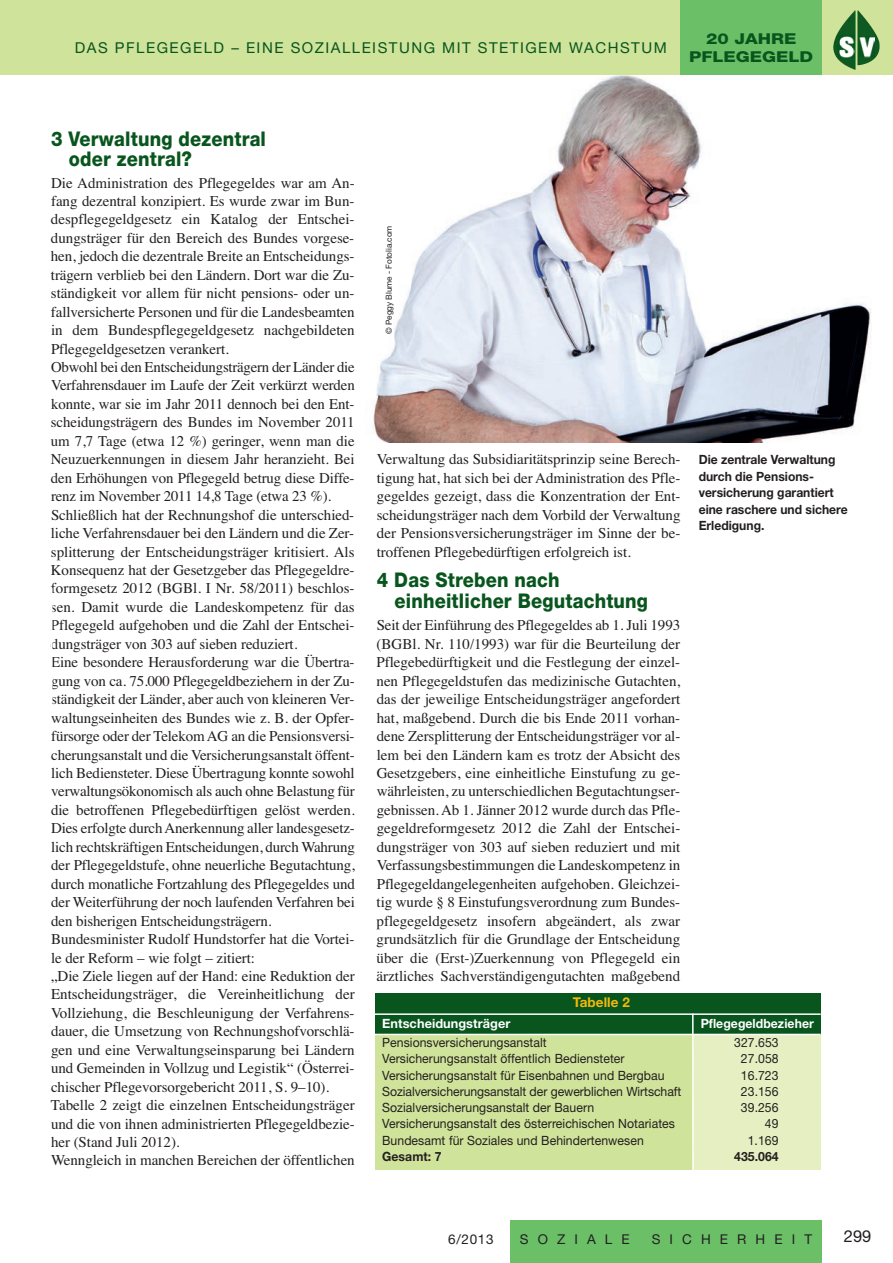
<style>
.page{position:relative;width:893px;height:1263px;background:#fff}
.page>*{position:absolute;margin:0;border:0;box-sizing:border-box;transform-origin:0 0}
.t1{font:800 20.25px/20.4px "Helvetica Neue";letter-spacing:.01em;color:#08551e;scale:.9 1}
.t2{font:16.5px "Helvetica Neue";color:#231f20}
.t3{font:15px/18.5px "Times";letter-spacing:-.005em;color:#231f20;text-align:justify}
.t4{font:15px "Helvetica Neue";letter-spacing:.1em;color:#08551e}
.t5{font:800 15px/17.7px "Helvetica Neue";color:#08551e;text-align:center;scale:1.2 1}
.t6{font:13.5px "Helvetica Neue";letter-spacing:.675em;color:#231f20}
.t7{font:700 13.5px "Helvetica Neue";letter-spacing:.005em;color:#f2b90f}
.t8{font:12.75px "Helvetica Neue";letter-spacing:.005em;color:#231f20;scale:.96 1}
.t9{font:700 12.75px/16.5px "Helvetica Neue";color:#231f20;scale:.95 1}
.t10{font:700 12.75px "Helvetica Neue";letter-spacing:.005em;color:#fff}
.t11{font:700 12.75px "Helvetica Neue";letter-spacing:.005em;color:#fff;scale:.96 1}
.t12{font:700 12.75px "Helvetica Neue";color:#231f20;scale:.96 1}
.t13{font:8.25px "Helvetica Neue";letter-spacing:-.005em;color:#231f20}
</style>
<div class="page">
<img style="left:366px;top:74px;width:527px;height:368px">
<div style="left:0;top:0;width:893px;height:74px;background:#d0e39a"></div>
<div style="left:680px;top:0;width:142px;height:74px;background:#6bc067"></div>
<div style="left:510px;top:1220px;width:312px;height:43px;background:#6bc067"></div>
<img style="left:857px;top:10px;width:22px;height:55px">
<img style="left:833px;top:10px;width:22px;height:60px">
<img style="left:837px;top:35px;width:17px;height:22px">
<img style="left:859px;top:36px;width:16px;height:21px">
<div style="left:455px;top:1034px;width:366px;height:135px;background:#e6efc1"></div>
<div style="left:375px;top:1034px;width:317px;height:135px;background:#d0e39a"></div>
<div style="left:375px;top:993px;width:446px;height:41px;background:#08551e"></div>
<hr style="left:375px;top:1013px;width:446px;height:2px;background:#fff">
<hr style="left:375px;top:1034px;width:446px;height:1px;background:#fff">
<hr style="left:692px;top:1014px;width:2px;height:160px;background:#fff">
<p class="t4" style="left:75px;top:43px;width:593px">DAS PFLEGEGELD – EINE SOZIALLEISTUNG MIT STETIGEM WACHSTUM</p>
<p class="t5" style="left:689px;top:31px;width:105px">20 JAHRE<br>PFLEGEGELD</p>
<h1 class="t1" style="left:69px;top:130px;width:221px;text-indent:-18px">3 Verwaltung dezentral oder zentral?</h1>
<p class="t3" style="left:51px;top:173px;width:306px;text-align:left">Die Administration des Pflegegeldes war am An&shy;fang dezentral konzipiert. Es wurde zwar im Bun&shy;despflegegeldgesetz ein Katalog der Entschei&shy;dungsträger für den Bereich des Bundes vorgese&shy;hen, jedoch die dezentrale Breite an Entscheidungs&shy;trägern verblieb bei den Ländern. Dort war die Zu&shy;ständigkeit vor allem für nicht pensions- oder un&shy;fallversicherte Personen und für die Landesbeamten in dem Bundespflegegeldgesetz nachgebildeten Pflegegeldgesetzen verankert.<br>Obwohl bei den Entscheidungsträgern der Länder die Verfahrensdauer im Laufe der Zeit verkürzt werden konnte, war sie im Jahr 2011 dennoch bei den Ent&shy;scheidungsträgern des Bundes im November 2011 um 7,7 Tage (etwa 12 %) geringer, wenn man die Neuzuerkennungen in diesem Jahr heranzieht. Bei den Erhöhungen von Pflegegeld betrug diese Diffe&shy;renz im November 2011 14,8 Tage (etwa 23 %).<br>Schließlich hat der Rechnungshof die unterschied&shy;liche Verfahrensdauer bei den Ländern und die Zer&shy;splitterung der Entscheidungsträger kritisiert. Als Konsequenz hat der Gesetzgeber das Pflegegeldre&shy;formgesetz 2012 (BGBl. I Nr. 58/2011) beschlos&shy;sen. Damit wurde die Landeskompetenz für das Pflegegeld aufgehoben und die Zahl der Entschei&shy;dungsträger von 303 auf sieben reduziert.<br>Eine besondere Herausforderung war die Übertra&shy;gung von ca. 75.000 Pflegegeldbeziehern in der Zu&shy;ständigkeit der Länder, aber auch von kleineren Ver&shy;waltungseinheiten des Bundes wie z. B. der Opfer&shy;fürsorge oder der Telekom AG an die Pensionsversi&shy;cherungsanstalt und die Versicherungsanstalt öffent&shy;lich Bediensteter. Diese Übertragung konnte sowohl verwaltungsökonomisch als auch ohne Belastung für die betroffenen Pflegebedürftigen gelöst werden.<br>Dies erfolgte durch Anerkennung aller landesgesetz&shy;lich rechtskräftigen Entscheidungen, durch Wahrung der Pflegegeldstufe, ohne neuerliche Begutachtung, durch monatliche Fortzahlung des Pflegegeldes und der Weiterführung der noch laufenden Verfahren bei den bisherigen Entscheidungsträgern.<br>Bundesminister Rudolf Hundstorfer hat die Vortei&shy;le der Reform – wie folgt – zitiert:<br>„Die Ziele liegen auf der Hand: eine Reduktion der Entscheidungsträger, die Vereinheitlichung der Vollziehung, die Beschleunigung der Verfahrens&shy;dauer, die Umsetzung von Rechnungshofvorschlä&shy;gen und eine Verwaltungseinsparung bei Ländern und Gemeinden in Vollzug und Legistik“ (Österrei&shy;chischer Pflegevorsorgebericht 2011, S. 9–10).<br>Tabelle 2 zeigt die einzelnen Entscheidungsträger und die von ihnen administrierten Pflegegeldbezie&shy;her (Stand Juli 2012).<br>Wenngleich in manchen Bereichen der öffentlichen</p>
<p class="t13" style="left:386px;top:334px;width:110px;rotate:-90deg">© Peggy Blume - Fotolia.com</p>
<p class="t3" style="left:377px;top:450px;width:305px">Verwaltung das Subsidiaritätsprinzip seine Berech&shy;tigung hat, hat sich bei der Administration des Pfle&shy;gegeldes gezeigt, dass die Konzentration der Ent&shy;scheidungsträger nach dem Vorbild der Verwaltung der Pensionsversicherungsträger im Sinne der be&shy;troffenen Pflegebedürftigen erfolgreich ist.</p>
<h1 class="t1" style="left:394px;top:571px;width:283px;line-height:21px;text-indent:-18px">4 Das Streben nach einheitlicher Begutachtung</h1>
<p class="t3" style="left:377px;top:616px;width:305px">Seit der Einführung des Pflegegeldes ab 1. Juli 1993 (BGBl. Nr. 110/1993) war für die Beurteilung der Pflegebedürftigkeit und die Festlegung der einzel&shy;nen Pflegegeldstufen das medizinische Gutachten, das der jeweilige Entscheidungsträger angefordert hat, maßgebend. Durch die bis Ende 2011 vorhan&shy;dene Zersplitterung der Entscheidungsträger vor al&shy;lem bei den Ländern kam es trotz der Absicht des Gesetzgebers, eine einheitliche Einstufung zu ge&shy;währleisten, zu unterschiedlichen Begutachtungser&shy;gebnissen. Ab 1. Jänner 2012 wurde durch das Pfle&shy;gegeldreformgesetz 2012 die Zahl der Entschei&shy;dungsträger von 303 auf sieben reduziert und mit Verfassungsbestimmungen die Landeskompetenz in Pflegegeldangelegenheiten aufgehoben. Gleichzei&shy;tig wurde § 8 Einstufungsverordnung zum Bundes&shy;pflegegeldgesetz insofern abgeändert, als zwar grundsätzlich für die Grundlage der Entscheidung über die (Erst-)Zuerkennung von Pflegegeld ein ärztliches Sachverständigengutachten maßgebend</p>
<p class="t7" style="left:573px;top:997px;width:59px">Tabelle 2</p>
<p class="t9" style="left:699px;top:452px;width:158px">Die zentrale Verwaltung durch die Pensions&shy;versicherung garantiert eine raschere und sichere<br>Erledigung.</p>
<p class="t10" style="left:382px;top:1018px;width:130px">Entscheidungsträger</p>
<p class="t11" style="left:701px;top:1018px;width:119px">Pflegegeldbezieher</p>
<p class="t8" style="left:382px;top:1038px;width:173px">Pensionsversicherungsanstalt</p>
<p class="t8" style="left:734px;top:1038px;width:48px">327.653</p>
<p class="t8" style="left:382px;top:1054px;width:254px">Versicherungsanstalt öffentlich Bediensteter</p>
<p class="t8" style="left:741px;top:1054px;width:41px">27.058</p>
<p class="t8" style="left:382px;top:1070px;width:296px">Versicherungsanstalt für Eisenbahnen und Bergbau</p>
<p class="t8" style="left:741px;top:1070px;width:41px">16.723</p>
<p class="t8" style="left:382px;top:1087px;width:313px">Sozialversicherungsanstalt der gewerblichen Wirtschaft</p>
<p class="t8" style="left:741px;top:1087px;width:41px">23.156</p>
<p class="t8" style="left:382px;top:1103px;width:222px">Sozialversicherungsanstalt der Bauern</p>
<p class="t8" style="left:741px;top:1103px;width:41px">39.256</p>
<p class="t8" style="left:382px;top:1119px;width:307px">Versicherungsanstalt des österreichischen Notariates</p>
<p class="t8" style="left:765px;top:1119px;width:16px">49</p>
<p class="t8" style="left:382px;top:1136px;width:274px">Bundesamt für Soziales und Behindertenwesen</p>
<p class="t8" style="left:748px;top:1136px;width:34px">1.169</p>
<p class="t12" style="left:382px;top:1152px;width:63px">Gesamt: 7</p>
<p class="t12" style="left:734px;top:1152px;width:48px">435.064</p>
<p class="t6" style="left:448px;top:1234px;width:47px">6/2013</p>
<p class="t6" style="left:520px;top:1234px;width:111px">SOZIALE</p>
<p class="t6" style="left:652px;top:1234px;width:162px">SICHERHEIT</p>
<p class="t2" style="left:844px;top:1230px;width:29px">299</p>
</div>
